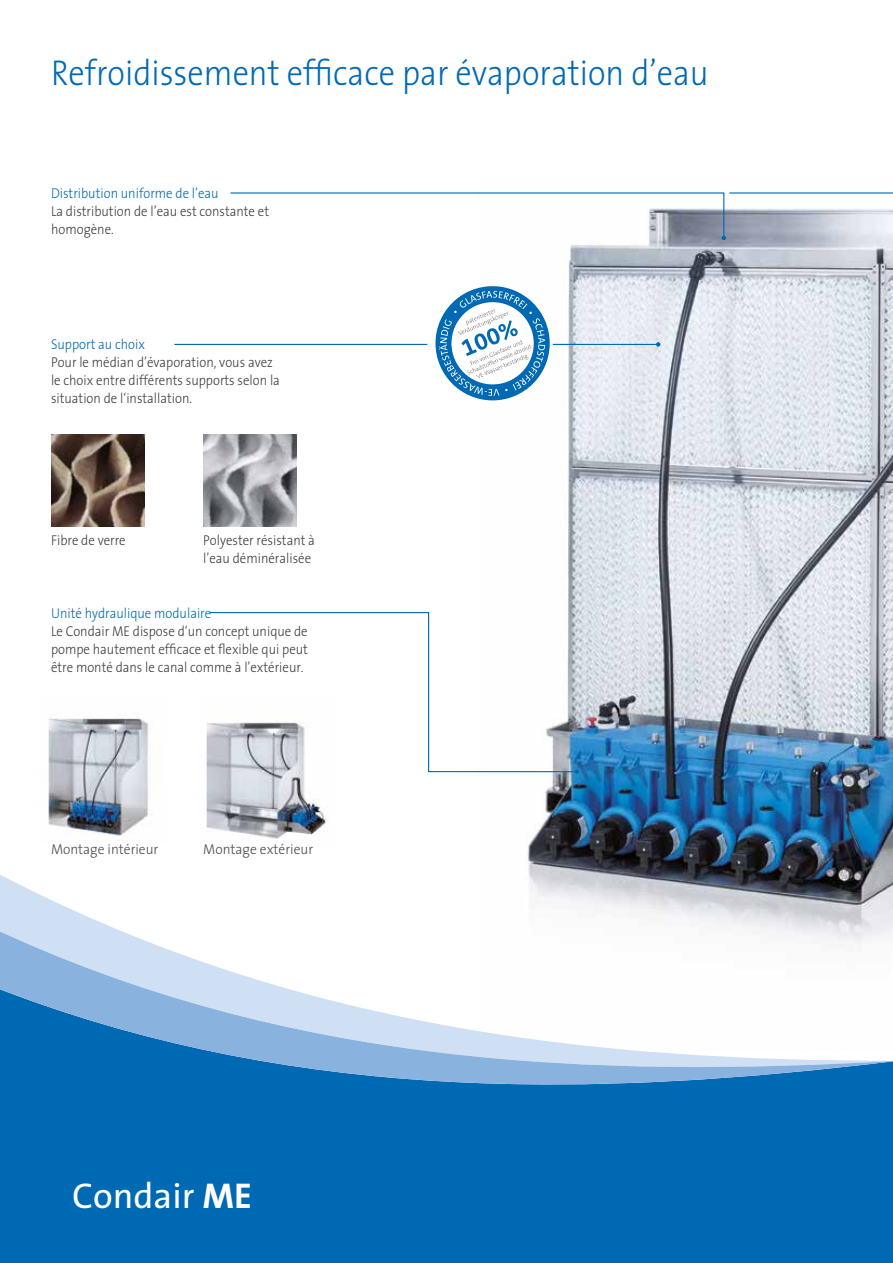
<style>
.page{position:relative;width:893px;height:1263px;background:#fff}
.page>*{position:absolute;margin:0;border:0;box-sizing:border-box;transform-origin:0 0}
.t1{font:300 36px "The Sans";color:#0069b4;scale:.9 1}
.t2{font:36px "The Sans";color:#fff}
.t3{font:300 14.25px/18px "The Sans";color:#3c3c3b;scale:.9 1}
.t4{font:300 14.25px "The Sans";color:#0069b4;scale:.9 1}
.t5{font:300 14.25px "The Sans";color:#4a4a49;scale:.95 1}
.s1{font-weight:700}
</style>
<div class="page">
<img style="left:476px;top:240px;width:417px;height:629px">
<div style="left:0;top:1104px;width:893px;height:159px;background:#0069b4"></div>
<svg style="left:0;top:869px;width:893px;height:57px"></svg>
<svg style="left:0;top:926px;width:893px;height:178px"></svg>
<img style="left:48px;top:716px;width:101px;height:120px">
<img style="left:206px;top:723px;width:121px;height:116px">
<img style="left:51px;top:434px;width:94px;height:92px">
<img style="left:203px;top:434px;width:94px;height:92px">
<svg style="left:209px;top:611px;width:369px;height:162px"></svg>
<svg style="left:575px;top:769px;width:4px;height:5px"></svg>
<hr style="left:553px;top:344px;width:105px;height:1px;background:#0069b4">
<svg style="left:656px;top:342px;width:4px;height:5px"></svg>
<hr style="left:174px;top:344px;width:253px;height:1px;background:#0069b4">
<svg style="left:230px;top:192px;width:663px;height:48px"></svg>
<svg style="left:435px;top:286px;width:115px;height:114px"></svg>
<svg style="left:439px;top:291px;width:106px;height:105px"></svg>
<h1 class="t1" style="left:51px;top:43px;width:732px">Refroidissement efficace par évaporation d’eau</h1>
<p class="t4" style="left:51px;top:181px;width:188px">Distribution uniforme de l’eau</p>
<p class="t3" style="left:51px;top:201px;width:244px">La distribution de l’eau est constante et homogène.</p>
<p class="t4" style="left:51px;top:332px;width:106px">Support au choix</p>
<p class="t3" style="left:51px;top:353px;width:256px">Pour le médian d’évaporation, vous avez le choix entre différents supports selon la situation de l‘installation.</p>
<p class="t3" style="left:51px;top:530px;width:84px">Fibre de verre</p>
<p class="t3" style="left:203px;top:530px;width:126px">Polyester résistant à l’eau déminéralisée</p>
<p class="t4" style="left:51px;top:601px;width:180px">Unité hydraulique modulaire</p>
<p class="t3" style="left:51px;top:621px;width:287px;text-align:justify">Le Condair ME dispose d‘un concept unique de pompe hautement efficace et flexible qui peut être monté dans le canal comme à l’extérieur.</p>
<p class="t5" style="left:51px;top:838px;width:115px">Montage intérieur</p>
<p class="t5" style="left:203px;top:838px;width:117px">Montage extérieur</p>
<h1 class="t2" style="left:72px;top:1166px;width:181px">Condair <span class="s1">ME</span></h1>
</div>
